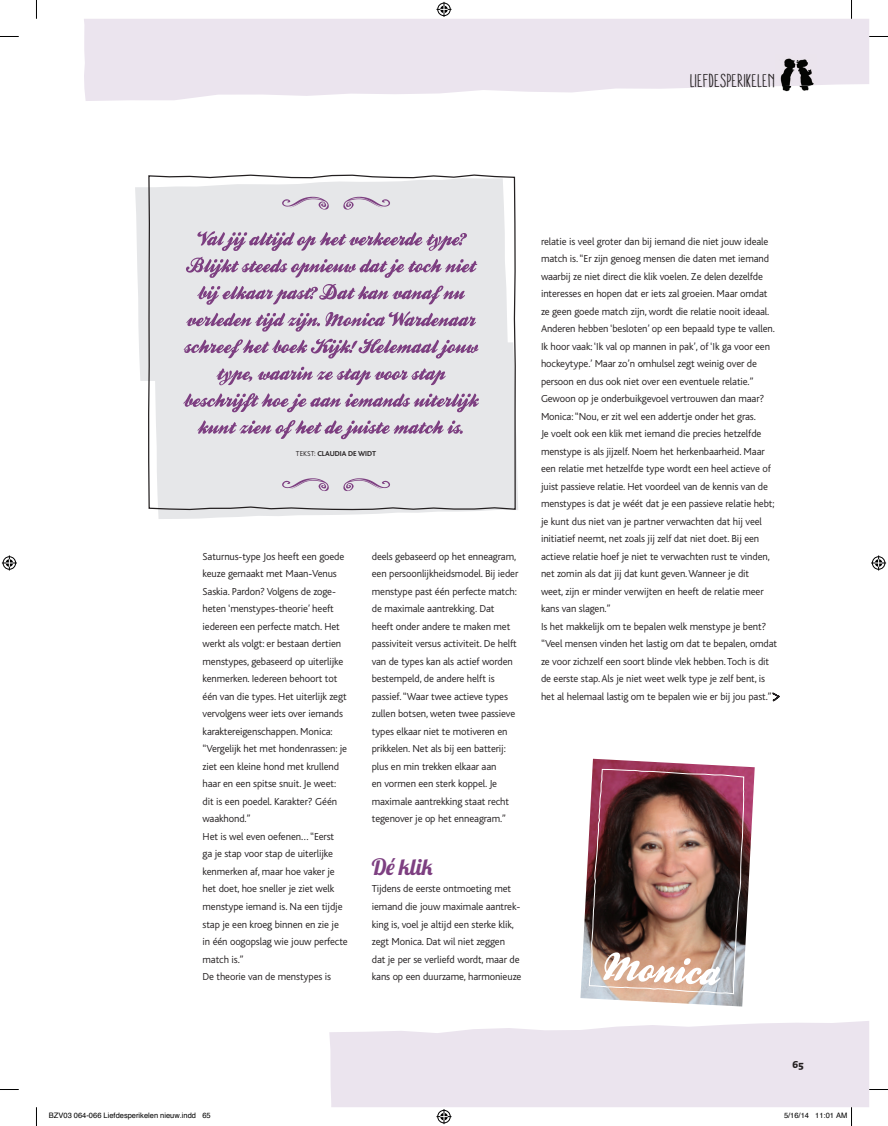
<style>
.page{position:relative;width:888px;height:1126px;background:#fff}
.page>*{position:absolute;margin:0;border:0;box-sizing:border-box;transform-origin:0 0}
.t1{font:22.5px "Lobster 1.4";letter-spacing:-.01em;color:#7d3f81}
.t2{font:condensed 18.75px "Aracne";color:#231f20}
.t3{font:700 12.5px "Sauna";color:#231f20}
.t4{font:300 10.62px/17.5px "Bliss";letter-spacing:-.01em;color:#231f20}
.t5{font:7.5px "Helvetica";color:#000}
.t6{font:700 7.5px "Bliss";color:#231f20}
.s1{font-weight:300}
</style>
<div class="page">
<svg style="left:84px;top:19px;width:785px;height:82px;background:#ede6ef"></svg>
<img style="left:776px;top:55px;width:40px;height:38px">
<svg style="left:329px;top:1021px;width:540px;height:86px;background:#ece6ef"></svg>
<svg style="left:135px;top:187px;width:12px;height:194px;fill:#e6e7e9"></svg>
<svg style="left:158px;top:438px;width:360px;height:81px"></svg>
<svg style="left:147px;top:174px;width:369px;height:336px;background:#e3e4e6"></svg>
<img style="left:580px;top:758px;width:175px;height:248px">
<img style="left:589px;top:763px;width:156px;height:232px">
<svg style="left:282px;top:197px;width:47px;height:12px"></svg>
<svg style="left:343px;top:197px;width:47px;height:12px"></svg>
<svg style="left:282px;top:478px;width:47px;height:13px"></svg>
<svg style="left:343px;top:478px;width:47px;height:13px"></svg>
<svg style="left:772px;top:692px;width:7px;height:9px"></svg>
<svg style="left:198px;top:420px;width:265px;height:19px;background:#c8b8cb"></svg>
<svg style="left:183px;top:393px;width:296px;height:19px;background:#c5b3c9"></svg>
<svg style="left:216px;top:367px;width:230px;height:18px;background:#c7b6ca"></svg>
<svg style="left:184px;top:339px;width:294px;height:19px;background:#c5b3c8"></svg>
<svg style="left:186px;top:311px;width:290px;height:20px;background:#c7b6cb"></svg>
<svg style="left:197px;top:284px;width:268px;height:21px;background:#c9b9cc"></svg>
<svg style="left:186px;top:257px;width:291px;height:21px;background:#c9b9cd"></svg>
<svg style="left:197px;top:231px;width:270px;height:20px;background:#c6b5ca"></svg>
<svg style="left:0;top:36px;width:19px;height:1px"></svg>
<svg style="left:869px;top:36px;width:19px;height:1px"></svg>
<svg style="left:0;top:1089px;width:19px;height:1px"></svg>
<svg style="left:869px;top:1089px;width:19px;height:1px"></svg>
<svg style="left:36px;top:0;width:1px;height:19px"></svg>
<svg style="left:36px;top:1107px;width:1px;height:18px"></svg>
<svg style="left:851px;top:0;width:1px;height:19px"></svg>
<svg style="left:436px;top:2px;width:15px;height:15px"></svg>
<svg style="left:436px;top:1109px;width:15px;height:14px"></svg>
<svg style="left:2px;top:555px;width:15px;height:15px"></svg>
<svg style="left:871px;top:555px;width:15px;height:15px"></svg>
<svg style="left:851px;top:1107px;width:1px;height:18px"></svg>
<h2 class="t2" style="left:690px;top:71px;width:87px">LIEFDESPERIKELEN</h2>
<p class="t6" style="left:296px;top:449px;width:82px"><span class="s1">TEKST:</span> CLAUDIA DE WIDT</p>
<p class="t4" style="left:203px;top:547px;width:147px">Saturnus-type Jos heeft een goede keuze gemaakt met Maan-Venus<br>Saskia. Pardon? Volgens de zoge&shy;heten ‘menstypes-theorie’ heeft iedereen een perfecte match. Het werkt als volgt: er bestaan dertien menstypes, gebaseerd op uiterlijke kenmerken. Iedereen behoort tot één van die types. Het uiterlijk zegt vervolgens weer iets over iemands karaktereigenschappen. Monica: “Vergelijk het met hondenrassen: je ziet een kleine hond met krullend haar en een spitse snuit. Je weet: dit is een poedel. Karakter? Géén waakhond.”<br>Het is wel even oefenen… “Eerst<br>ga je stap voor stap de uiterlijke kenmerken af, maar hoe vaker je het doet, hoe sneller je ziet welk menstype iemand is. Na een tijdje stap je een kroeg binnen en zie je in één oogopslag wie jouw perfecte match is.”<br>De theorie van de menstypes is</p>
<p class="t4" style="left:372px;top:547px;width:148px">deels gebaseerd op het enneagram, een persoonlijkheidsmodel. Bij ieder menstype past één perfecte match: de maximale aantrekking. Dat heeft onder andere te maken met passiviteit versus activiteit. De helft van de types kan als actief worden bestempeld, de andere helft is passief. “Waar twee actieve types zullen botsen, weten twee passieve types elkaar niet te motiveren en prikkelen. Net als bij een batterij: plus en min trekken elkaar aan<br>en vormen een sterk koppel. Je maximale aantrekking staat recht tegenover je op het enneagram.”</p>
<h1 class="t1" style="left:372px;top:852px;width:62px">Dé klik</h1>
<p class="t4" style="left:372px;top:880px;width:151px">Tijdens de eerste ontmoeting met iemand die jouw maximale aantrek&shy;king is, voel je altijd een sterke klik, zegt Monica. Dat wil niet zeggen<br>dat je per se verliefd wordt, maar de kans op een duurzame, harmonieuze</p>
<p class="t4" style="left:541px;top:232px;width:238px">relatie is veel groter dan bij iemand die niet jouw ideale match is. “Er zijn genoeg mensen die daten met iemand waarbij ze niet direct die klik voelen. Ze delen dezelfde interesses en hopen dat er iets zal groeien. Maar omdat ze geen goede match zijn, wordt die relatie nooit ideaal.<br>Anderen hebben ‘besloten’ op een bepaald type te vallen.<br>Ik hoor vaak: ‘Ik val op mannen in pak’, of ‘Ik ga voor een hockeytype.’ Maar zo’n omhulsel zegt weinig over de persoon en dus ook niet over een eventuele relatie.” Gewoon op je onderbuikgevoel vertrouwen dan maar?<br>Monica: “Nou, er zit wel een addertje onder het gras.<br>Je voelt ook een klik met iemand die precies hetzelfde menstype is als jijzelf. Noem het herkenbaarheid. Maar een relatie met hetzelfde type wordt een heel actieve of juist passieve relatie. Het voordeel van de kennis van de menstypes is dat je wéét dat je een passieve relatie hebt; je kunt dus niet van je partner verwachten dat hij veel initiatief neemt, net zoals jij zelf dat niet doet. Bij een actieve relatie hoef je niet te verwachten rust te vinden, net zomin als dat jij dat kunt geven. Wanneer je dit<br>weet, zijn er minder verwijten en heeft de relatie meer kans van slagen.”<br>Is het makkelijk om te bepalen welk menstype je bent? “Veel mensen vinden het lastig om dat te bepalen, omdat ze voor zichzelf een soort blinde vlek hebben. Toch is dit de eerste stap. Als je niet weet welk type je zelf bent, is het al helemaal lastig om te bepalen wie er bij jou past.”</p>
<p class="t3" style="left:792px;top:1057px;width:13px">65</p>
<p class="t5" style="left:49px;top:1109px;width:163px">BZV03 064-066 Liefdesperikelen nieuw.indd 65</p>
<p class="t5" style="left:784px;top:1109px;width:65px">5/16/14 11:01 AM</p>
</div>
